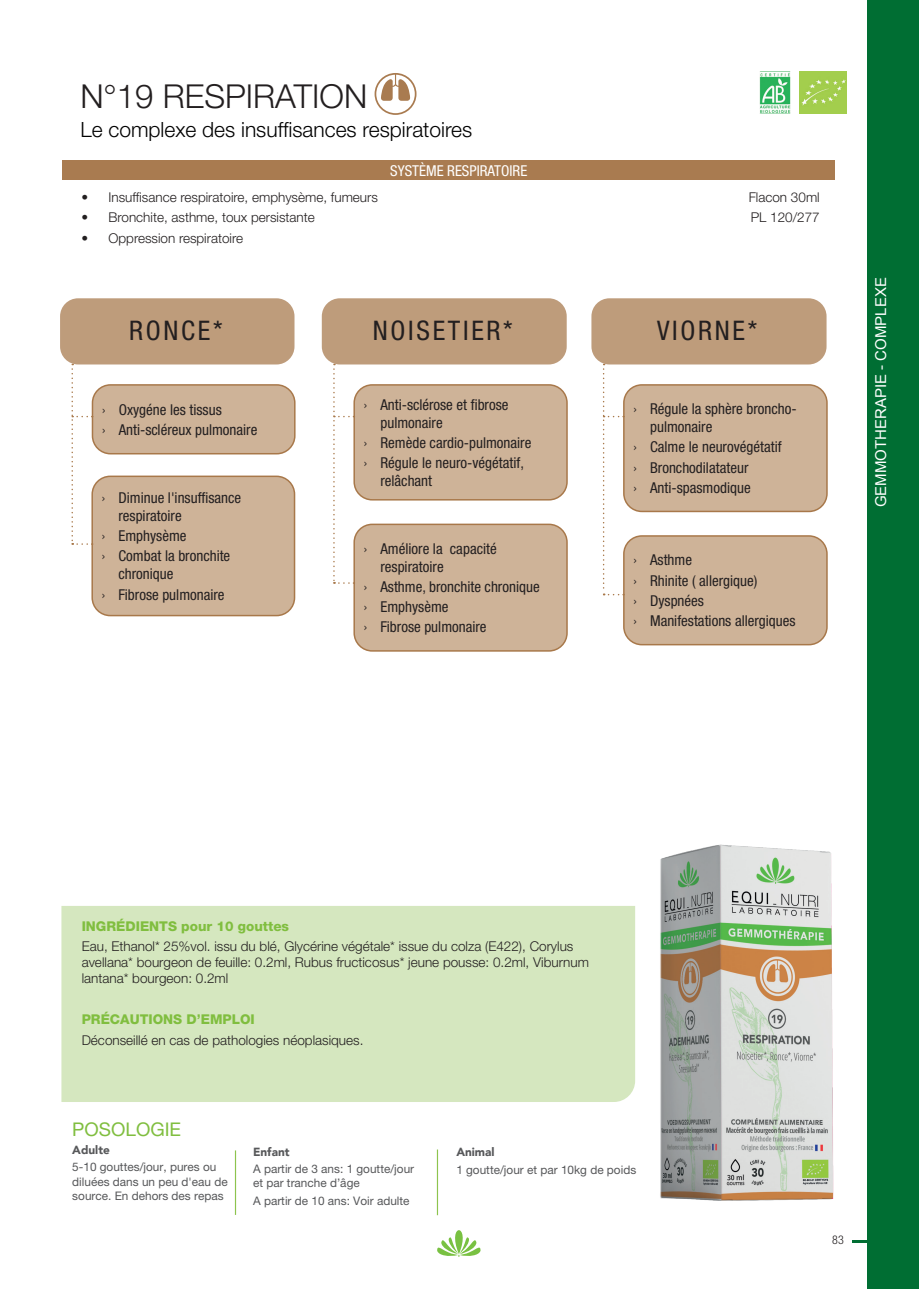
<style>
.page{position:relative;width:919px;height:1289px;background:#fff}
.page>*{position:absolute;margin:0;border:0;box-sizing:border-box;transform-origin:0 0}
.t1{font:300 33px "Helvetica Neue LT Pro";color:#231f20}
.t2{font:condensed 27px "Helvetica Neue LT Pro";letter-spacing:.1em;color:#231f20}
.t3{font:300 21px "Helvetica Neue LT Pro";color:#000}
.t4{font:18.9px "Helvetica Neue LT Pro";color:#80be3f}
.t5{font:condensed 15px/20.1px "Helvetica Neue LT Pro";color:#231f20}
.t6{font:15px "Arial";color:#fff}
.t7{font:condensed 15px "Helvetica Neue LT Pro";color:#fff}
.t8{font:300 13.5px/16.2px "Helvetica Neue LT Pro";color:#231f20}
.t9{font:800 13.5px "Helvetica Neue LT Pro";color:#80be3f}
.t10{font:300 condensed 12px "Helvetica Neue LT Pro";color:#231f20}
.t11{font:11.85px/14.1px "Helvetica Neue LT Pro";color:#57585a}
.t12{font:900 11.85px "Avenir";color:#57585a}
.s1{font-weight:300;font-stretch:normal}
</style>
<div class="page">
<hr style="left:852px;top:1239px;width:17px;height:3px;background:#006e33">
<div style="left:867px;top:0;width:51px;height:1288px;background:#006e33"></div>
<img style="left:759px;top:72px;width:31px;height:41px">
<img style="left:799px;top:72px;width:47px;height:41px">
<svg style="left:437px;top:1230px;width:43px;height:27px"></svg>
<div style="left:61px;top:906px;width:573px;height:195px;background:#d5e7bf"></div>
<div style="left:62px;top:160px;width:772px;height:19px;background:#a97b50"></div>
<svg style="left:374px;top:73px;width:42px;height:42px"></svg>
<div style="left:60px;top:298px;width:234px;height:66px;background:#be9c7b;border-radius:18px"></div>
<div style="left:322px;top:298px;width:244px;height:66px;background:#be9c7b;border-radius:18px"></div>
<div style="left:591px;top:298px;width:235px;height:66px;background:#be9c7b;border-radius:18px"></div>
<div style="left:92px;top:385px;width:203px;height:69px;background:#ceb398;border-radius:18px"></div>
<div style="left:92px;top:384px;width:203px;height:70px;border:2px solid #a8784a;border-radius:18px"></div>
<div style="left:354px;top:385px;width:213px;height:115px;background:#ceb398;border-radius:18px"></div>
<div style="left:353px;top:384px;width:214px;height:116px;border:2px solid #a8784a;border-radius:18px"></div>
<div style="left:623px;top:385px;width:203px;height:126px;background:#ceb398;border-radius:18px"></div>
<div style="left:623px;top:384px;width:204px;height:128px;border:2px solid #a8784a;border-radius:18px"></div>
<div style="left:92px;top:476px;width:202px;height:139px;background:#ceb398;border-radius:18px"></div>
<div style="left:91px;top:475px;width:204px;height:141px;border:2px solid #a8784a;border-radius:18px"></div>
<div style="left:354px;top:524px;width:213px;height:127px;background:#ceb398;border-radius:18px"></div>
<div style="left:353px;top:523px;width:214px;height:128px;border:2px solid #a8784a;border-radius:18px"></div>
<div style="left:623px;top:536px;width:203px;height:108px;background:#ceb398;border-radius:18px"></div>
<div style="left:623px;top:535px;width:204px;height:110px;border:2px solid #a8784a;border-radius:18px"></div>
<svg style="left:71px;top:364px;width:22px;height:181px"></svg>
<svg style="left:333px;top:364px;width:21px;height:220px"></svg>
<svg style="left:603px;top:364px;width:21px;height:231px"></svg>
<img style="left:634px;top:844px;width:200px;height:357px">
<hr style="left:437px;top:1149px;width:1px;height:66px;background:#8dc44e">
<hr style="left:235px;top:1150px;width:1px;height:64px;background:#8dc44e">
<h1 class="t1" style="left:80px;top:76px;width:288px">N°19 RESPIRATION</h1>
<h3 class="t3" style="left:80px;top:117px;width:393px">Le complexe des insuffisances respiratoires</h3>
<p class="t8" style="left:81px;top:188px;width:298px">• Insuffisance respiratoire, emphysème, fumeurs</p>
<p class="t8" style="left:81px;top:209px;width:235px">• Bronchite, asthme, toux persistante</p>
<p class="t8" style="left:81px;top:229px;width:163px">• Oppression respiratoire</p>
<p class="t7" style="left:390px;top:162px;width:138px">SYSTÈME RESPIRATOIRE</p>
<p class="t8" style="left:748px;top:186px;width:73px;line-height:20.4px">Flacon 30ml<br>PL 120/277</p>
<h2 class="t2" style="left:129px;top:314px;width:95px">RONCE*</h2>
<h2 class="t2" style="left:373px;top:314px;width:141px">NOISETIER*</h2>
<h2 class="t2" style="left:657px;top:314px;width:102px">VIORNE*</h2>
<p class="t5" style="left:102px;top:399px;width:157px"><span class="s1">›</span> Oxygéne les tissus<br><span class="s1">›</span> Anti-scléreux pulmonaire</p>
<p class="t5" style="left:380px;top:395px;width:129px;line-height:18px;text-indent:-17px"><span class="s1">›</span> Anti-sclérose et fibrose pulmonaire</p>
<p class="t5" style="left:363px;top:432px;width:169px"><span class="s1">›</span> Remède cardio-pulmonaire <span class="s1">›</span> Régule le neuro-végétatif,</p>
<p class="t5" style="left:380px;top:470px;width:53px">relâchant</p>
<p class="t5" style="left:118px;top:488px;width:124px;line-height:18px;text-indent:-17px"><span class="s1">›</span> Diminue l'insuffisance respiratoire</p>
<p class="t5" style="left:101px;top:526px;width:130px"><span class="s1">›</span> Emphysème<br><span class="s1">›</span> Combat la bronchite</p>
<p class="t5" style="left:101px;top:564px;width:125px;text-indent:17px">chronique<br><span class="s1">›</span> Fibrose pulmonaire</p>
<p class="t5" style="left:380px;top:539px;width:118px;line-height:18px;text-indent:-17px"><span class="s1">›</span> Améliore la capacité respiratoire</p>
<p class="t5" style="left:363px;top:576px;width:178px"><span class="s1">›</span> Asthme, bronchite chronique <span class="s1">›</span> Emphysème<br><span class="s1">›</span> Fibrose pulmonaire</p>
<p class="t5" style="left:650px;top:400px;width:148px;line-height:18px;text-indent:-17px"><span class="s1">›</span> Régule la sphère broncho&shy;pulmonaire</p>
<p class="t5" style="left:633px;top:437px;width:150px"><span class="s1">›</span> Calme le neurovégétatif <span class="s1">›</span> Bronchodilatateur<br><span class="s1">›</span> Anti-spasmodique</p>
<p class="t5" style="left:633px;top:550px;width:164px"><span class="s1">›</span> Asthme<br><span class="s1">›</span> Rhinite ( allergique)<br><span class="s1">›</span> Dyspnées<br><span class="s1">›</span> Manifestations allergiques</p>
<p class="t6" style="left:870px;top:507px;width:232px;rotate:-90deg">GEMMOTHERAPIE - COMPLEXE</p>
<p class="t9" style="left:82px;top:917px;width:209px">INGRÉDIENTS pour 10 gouttes</p>
<p class="t8" style="left:82px;top:937px;width:508px">Eau, Ethanol* 25%vol. issu du blé, Glycérine végétale* issue du colza (E422), Corylus avellana* bourgeon de feuille: 0.2ml, Rubus fructicosus* jeune pousse: 0.2ml, Viburnum lantana* bourgeon: 0.2ml</p>
<p class="t9" style="left:82px;top:1011px;width:175px">PRÉCAUTIONS D’EMPLOI</p>
<p class="t8" style="left:82px;top:1031px;width:283px">Déconseillé en cas de pathologies néoplasiques.</p>
<p class="t4" style="left:72px;top:1118px;width:110px">POSOLOGIE</p>
<p class="t12" style="left:72px;top:1139px;width:39px">Adulte</p>
<p class="t11" style="left:72px;top:1159px;width:157px">5-10 gouttes/jour, pures ou diluées dans un peu d'eau de source. En dehors des repas</p>
<p class="t12" style="left:253px;top:1141px;width:38px">Enfant</p>
<p class="t11" style="left:253px;top:1161px;width:163px">A partir de 3 ans: 1 goutte/jour et par tranche d’âge</p>
<p class="t11" style="left:253px;top:1193px;width:158px">A partir de 10 ans: Voir adulte</p>
<p class="t12" style="left:456px;top:1142px;width:40px">Animal</p>
<p class="t11" style="left:456px;top:1162px;width:181px">1 goutte/jour et par 10kg de poids</p>
<p class="t10" style="left:832px;top:1233px;width:13px">83</p>
</div>
